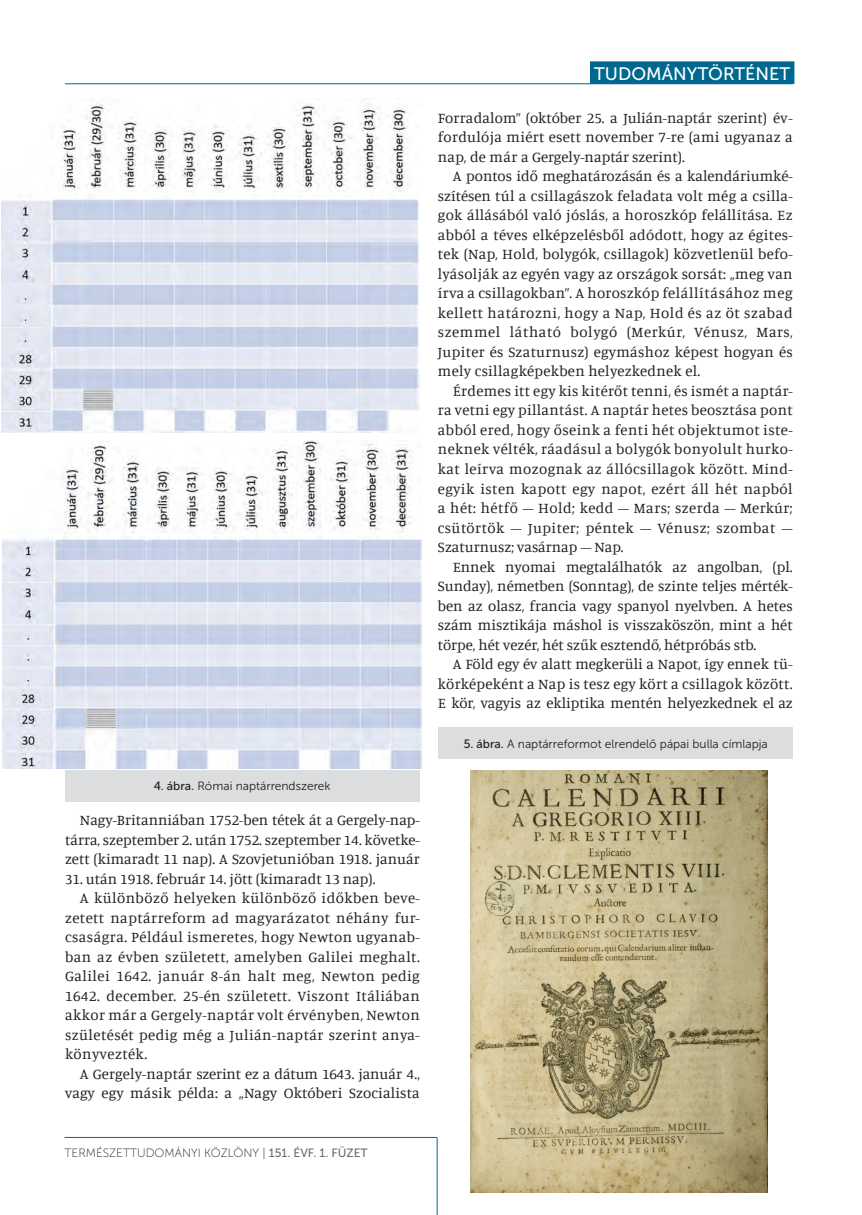
<style>
.page{position:relative;width:862px;height:1215px;background:#fff}
.page>*{position:absolute;margin:0;border:0;box-sizing:border-box;transform-origin:0 0}
.t1{font:18px "Museo Sans 500";color:#fff}
.t2{font:15px/19.5px "Manuale";letter-spacing:.02em;color:#231f20;text-align:justify}
.t3{font:15px "Manuale";letter-spacing:-.01em;color:#231f20}
.t4{font:15px "Manuale";color:#231f20}
.t5{font:12px "Museo Sans 300";color:#231f20}
.t6{font:12px "Museo Sans 100";color:#231f20}
.s1{font-family:"Museo Sans 500"}
.s2{font-family:"Museo Sans 500";color:#6c6d70}
</style>
<div class="page">
<hr style="left:64px;top:1137px;width:729px;height:1px;background:#00688f">
<hr style="left:65px;top:83px;width:727px;height:1px;background:#00688f">
<div style="left:437px;top:769px;width:370px;height:434px;background:#fff"></div>
<img style="left:1px;top:99px;width:419px;height:334px">
<img style="left:3px;top:441px;width:418px;height:327px">
<img style="left:470px;top:770px;width:297px;height:422px">
<div style="left:65px;top:770px;width:354px;height:31px;background:#dcdddf"></div>
<div style="left:438px;top:727px;width:355px;height:32px;background:#dcdddf"></div>
<hr style="left:437px;top:1137px;width:1px;height:77px;background:#00688f">
<div style="left:590px;top:61px;width:204px;height:23px;background:#00688f"></div>
<p class="t5" style="left:154px;top:779px;width:178px"><span class="s1">4. ábra.</span> Római naptárrendszerek</p>
<p class="t2" style="left:65px;top:809px;width:356px;text-indent:15px">Nagy-Britanniában 1752-ben tétek át a Gergely-nap&shy;tárra, szeptember 2. után 1752. szeptember 14. követke&shy;zett (kimaradt 11 nap). A Szovjetunióban 1918. január</p>
<p class="t4" style="left:65px;top:869px;width:312px">31. után 1918. február 14. jött (kimaradt 13 nap).</p>
<p class="t2" style="left:80px;top:887px;width:341px">A különböző helyeken különböző időkben beve-</p>
<p class="t2" style="left:65px;top:907px;width:356px">zetett naptárreform ad magyarázatot néhány fur-</p>
<p class="t2" style="left:65px;top:926px;width:356px">csaságra. Például ismeretes, hogy Newton ugyanab-</p>
<p class="t2" style="left:65px;top:946px;width:356px">ban az évben született, amelyben Galilei meghalt.</p>
<p class="t2" style="left:65px;top:965px;width:356px">Galilei 1642. január 8-án halt meg, Newton pedig</p>
<p class="t2" style="left:65px;top:985px;width:356px">1642. december. 25-én született. Viszont Itáliában</p>
<p class="t2" style="left:65px;top:1004px;width:356px">akkor már a Gergely-naptár volt érvényben, Newton</p>
<p class="t2" style="left:65px;top:1024px;width:356px">születését pedig még a Julián-naptár szerint anya-</p>
<p class="t2" style="left:65px;top:1043px;width:84px">könyvezték.</p>
<p class="t3" style="left:80px;top:1064px;width:341px">A Gergely-naptár szerint ez a dátum 1643. január 4.,</p>
<p class="t2" style="left:65px;top:1082px;width:356px">vagy egy másik példa: a „Nagy Októberi Szocialista</p>
<p class="t1" style="left:594px;top:64px;width:197px">TUDOMÁNYTÖRTÉNET</p>
<p class="t2" style="left:438px;top:107px;width:356px">Forradalom” (október 25. a Julián-naptár szerint) év&shy;fordulója miért esett november 7-re (ami ugyanaz a nap, de már a Gergely-naptár szerint).</p>
<p class="t2" style="left:438px;top:166px;width:356px;text-indent:15px">A pontos idő meghatározásán és a kalendáriumké&shy;szítésen túl a csillagászok feladata volt még a csilla&shy;gok állásából való jóslás, a horoszkóp felállítása. Ez abból a téves elképzelésből adódott, hogy az égites&shy;tek (Nap, Hold, bolygók, csillagok) közvetlenül befo&shy;lyásolják az egyén vagy az országok sorsát: „meg van írva a csillagokban”. A horoszkóp felállításához meg kellett határozni, hogy a Nap, Hold és az öt szabad szemmel látható bolygó (Merkúr, Vénusz, Mars, Jupiter és Szaturnusz) egymáshoz képest hogyan és mely csillagképekben helyezkednek el.</p>
<p class="t2" style="left:438px;top:380px;width:356px;text-indent:15px">Érdemes itt egy kis kitérőt tenni, és ismét a naptár&shy;ra vetni egy pillantást. A naptár hetes beosztása pont abból ered, hogy őseink a fenti hét objektumot iste&shy;neknek vélték, ráadásul a bolygók bonyolult hurko&shy;kat leírva mozognak az állócsillagok között. Mind&shy;egyik isten kapott egy napot, ezért áll hét napból a hét: hétfő – Hold; kedd – Mars; szerda – Merkúr; csütörtök – Jupiter; péntek – Vénusz; szombat – Szaturnusz; vasárnap – Nap.</p>
<p class="t2" style="left:438px;top:556px;width:356px;text-indent:15px">Ennek nyomai megtalálhatók az angolban, (pl.<br>Sunday), németben (Sonntag), de szinte teljes mérték&shy;ben az olasz, francia vagy spanyol nyelvben. A hetes szám misztikája máshol is visszaköszön, mint a hét törpe, hét vezér, hét szűk esztendő, hétpróbás stb.</p>
<p class="t2" style="left:438px;top:653px;width:356px;text-indent:15px">A Föld egy év alatt megkerüli a Napot, így ennek tü&shy;körképeként a Nap is tesz egy kört a csillagok között.<br>E kör, vagyis az ekliptika mentén helyezkednek el az</p>
<p class="t5" style="left:463px;top:737px;width:305px"><span class="s1">5. ábra.</span> A naptárreformot elrendelő pápai bulla címlapja</p>
<p class="t6" style="left:64px;top:1146px;width:305px">TERMÉSZETTUDOMÁNYI KÖZLÖNY | <span class="s2">151. ÉVF. 1. FÜZET</span></p>
</div>
